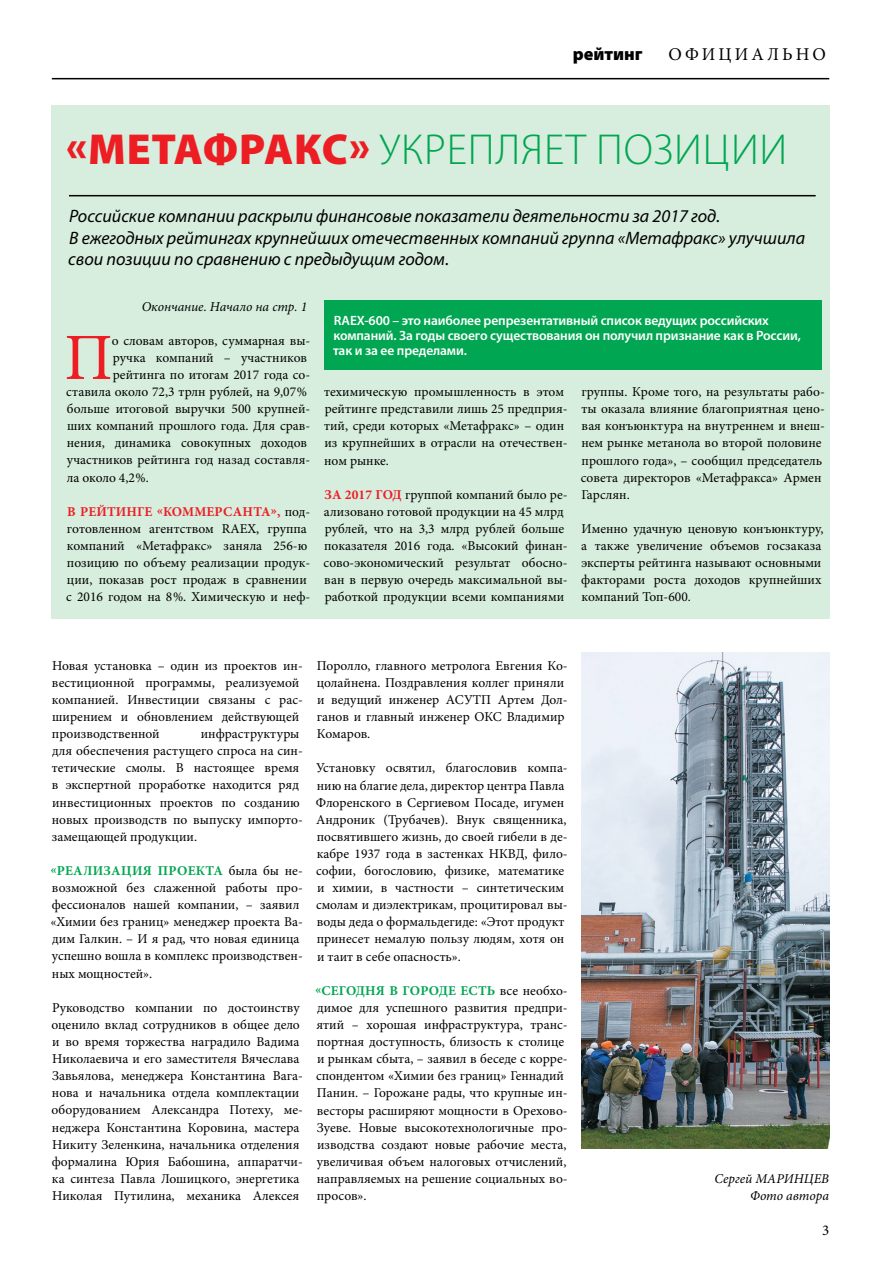
<style>
.page{position:relative;width:893px;height:1263px;background:#fff}
.page>*{position:absolute;margin:0;border:0;box-sizing:border-box;transform-origin:0 0}
.t1{font:66.15px "Minion Pro";color:#ed1d24}
.t2{font:300 43.5px "Myriad Pro";letter-spacing:.02em;color:#00a651}
.t3{font:italic 18px/21.6px "Myriad Pro";color:#000}
.t4{font:18px "Minion Pro";letter-spacing:.17em;color:#000}
.t5{font:900 18px "Myriad Pro";color:#000}
.t6{font:15px "Minion Pro";color:#000}
.t7{font:13.5px/17.1px "Minion Pro";color:#000}
.t8{font:600 13.5px/15px "Myriad Pro";letter-spacing:-.01em;color:#fff}
.t9{font:italic 13.5px/17.1px "Minion Pro";color:#000;text-align:right}
.s1{font-weight:900;color:#ed1d24}
.s2{font-weight:700;color:#ed1d24}
.s3{font-weight:700;color:#00a651}
</style>
<div class="page">
<hr style="left:52px;top:78px;width:777px;height:1px;background:#000">
<div style="left:51px;top:105px;width:778px;height:513px;background:#d7eddd"></div>
<hr style="left:69px;top:195px;width:747px;height:1px;background:#000">
<div style="left:325px;top:300px;width:497px;height:69px;background:#00a651"></div>
<img style="left:581px;top:653px;width:248px;height:495px">
<h3 class="t5" style="left:573px;top:42px;width:71px">рейтинг</h3>
<h3 class="t4" style="left:668px;top:42px;width:159px">ОФИЦИАЛЬНО</h3>
<h2 class="t2" style="left:66px;top:123px;width:723px"><span class="s1">«МЕТАФРАКС»</span> УКРЕПЛЯЕТ ПОЗИЦИИ</h2>
<h3 class="t3" style="left:68px;top:205px;width:738px">Российские компании раскрыли финансовые показатели деятельности за 2017 год.<br>В ежегодных рейтингах крупнейших отечественных компаний группа «Метафракс» улучшила свои позиции по сравнению с предыдущим годом.</h3>
<p class="t9" style="left:142px;top:298px;width:167px">Окончание. Начало на стр. 1</p>
<h1 class="t1" style="left:64px;top:313px;width:50px">П</h1>
<p class="t7" style="left:112px;top:332px;width:200px">о словам авторов, суммарная вы‑</p>
<p class="t7" style="left:113px;top:349px;width:196px">ручка компаний – участников</p>
<p class="t7" style="left:113px;top:366px;width:199px">рейтинга по итогам 2017 года со‑</p>
<p class="t7" style="left:66px;top:383px;width:242px">ставила около 72,3 трлн рублей, на 9,07%</p>
<p class="t7" style="left:67px;top:400px;width:245px">больше итоговой выручки 500 крупней‑</p>
<p class="t7" style="left:67px;top:417px;width:245px">ших компаний прошлого года. Для срав‑</p>
<p class="t7" style="left:67px;top:435px;width:242px">нения, динамика совокупных доходов</p>
<p class="t7" style="left:67px;top:452px;width:245px">участников рейтинга год назад составля‑</p>
<p class="t7" style="left:67px;top:469px;width:83px">ла около 4,2%.</p>
<p class="t7" style="left:66px;top:503px;width:246px"><span class="s2">В рейтинге «Коммерсанта»,</span> под‑ готовленном агентством RAEX, группа компаний «Метафракс» заняла 256‑ю позицию по объему реализации продук‑ ции, показав рост продаж в сравнении с 2016 годом на 8%. Химическую и неф-</p>
<p class="t8" style="left:333px;top:312px;width:469px">RAEX-600 – это наиболее репрезентативный список ведущих российских компаний. За годы своего существования он получил признание как в России, так и за ее пределами.</p>
<p class="t7" style="left:324px;top:383px;width:245px">техимическую промышленность в этом рейтинге представили лишь 25 предприя&shy;тий, среди которых «Метафракс» – один из крупнейших в отрасли на отечествен‑ ном рынке.</p>
<p class="t7" style="left:323px;top:486px;width:246px"><span class="s2">За 2017 год</span> группой компаний было ре‑ ализовано готовой продукции на 45 млрд рублей, что на 3,3 млрд рублей больше показателя 2016 года. «Высокий финан‑ сово-экономический результат обосно‑ ван в первую очередь максимальной вы‑ работкой продукции всеми компаниями</p>
<p class="t7" style="left:581px;top:383px;width:246px">группы. Кроме того, на результаты рабо‑ ты оказала влияние благоприятная цено‑ вая конъюнктура на внутреннем и внеш‑ нем рынке метанола во второй половине прошлого года», – сообщил председатель совета директоров «Метафракса» Армен Гарслян.</p>
<p class="t7" style="left:581px;top:520px;width:244px">Именно удачную ценовую конъюнктуру, а также увеличение объемов госзаказа эксперты рейтинга называют основными факторами роста доходов крупнейших компаний Топ-600.</p>
<p class="t7" style="left:52px;top:657px;width:252px">Новая установка – один из проектов ин‑ вестиционной программы, реализуемой компанией. Инвестиции связаны с рас‑ ширением и обновлением действующей производственной</p>
<p class="t7" style="left:52px;top:725px;width:253px;text-indent:149px">инфраструктуры для обеспечения растущего спроса на син‑ тетические смолы. В настоящее время в экспертной проработке находится ряд инвестиционных проектов по созданию новых производств по выпуску импорто‑ замещающей продукции.</p>
<p class="t7" style="left:50px;top:862px;width:254px"><span class="s3">«Реализация проекта</span> была бы не‑ возможной без слаженной работы про‑ фессионалов нашей компании, – заявил «Химии без границ» менеджер проекта Ва‑ дим Галкин. – И я рад, что новая единица успешно вошла в комплекс производствен‑ ных мощностей».</p>
<p class="t7" style="left:51px;top:999px;width:253px">Руководство компании по достоинству оценило вклад сотрудников в общее дело и во время торжества наградило Вадима Николаевича и его заместителя Вячеслава Завьялова, менеджера Константина Вага‑ нова и начальника отдела комплектации оборудованием Александра Потеху, ме‑ неджера Константина Коровина, мастера Никиту Зеленкина, начальника отделения формалина Юрия Бабошина, аппаратчи‑ ка синтеза Павла Лошицкого, энергетика Николая Путилина, механика Алексея</p>
<p class="t7" style="left:317px;top:657px;width:252px">Поролло, главного метролога Евгения Ко‑ цолайнена. Поздравления коллег приняли и ведущий инженер АСУТП Артем Дол‑ ганов и главный инженер ОКС Владимир<br>Комаров.</p>
<p class="t7" style="left:316px;top:760px;width:253px">Установку освятил, благословив компа‑ нию на благие дела, директор центра Павла Флоренского в Сергиевом Посаде, игумен Андроник (Трубачев). Внук священника, посвятившего жизнь, до своей гибели в де‑ кабре 1937 года в застенках НКВД, фило‑ софии, богословию, физике, математике и химии, в частности – синтетическим смолам и диэлектрикам, процитировал вы‑ воды деда о формальдегиде: «Этот продукт принесет немалую пользу людям, хотя он и таит в себе опасность».</p>
<p class="t7" style="left:315px;top:982px;width:254px"><span class="s3">«Сегодня в городе есть</span> все необхо‑ димое для успешного развития предпри‑ ятий – хорошая инфраструктура, транс‑ портная доступность, близость к столице и рынкам сбыта, – заявил в беседе с корре‑ спондентом «Химии без границ» Геннадий Панин. – Горожане рады, что крупные ин‑ весторы расширяют мощности в Орехово-Зуеве. Новые высокотехнологичные про‑ изводства создают новые рабочие места, увеличивая объем налоговых отчислений, направляемых на решение социальных во‑ просов».</p>
<p class="t9" style="left:714px;top:1170px;width:116px">Сергей МАРИНЦЕВ<br>Фото автора</p>
<p class="t6" style="left:822px;top:1220px;width:9px">3</p>
</div>
